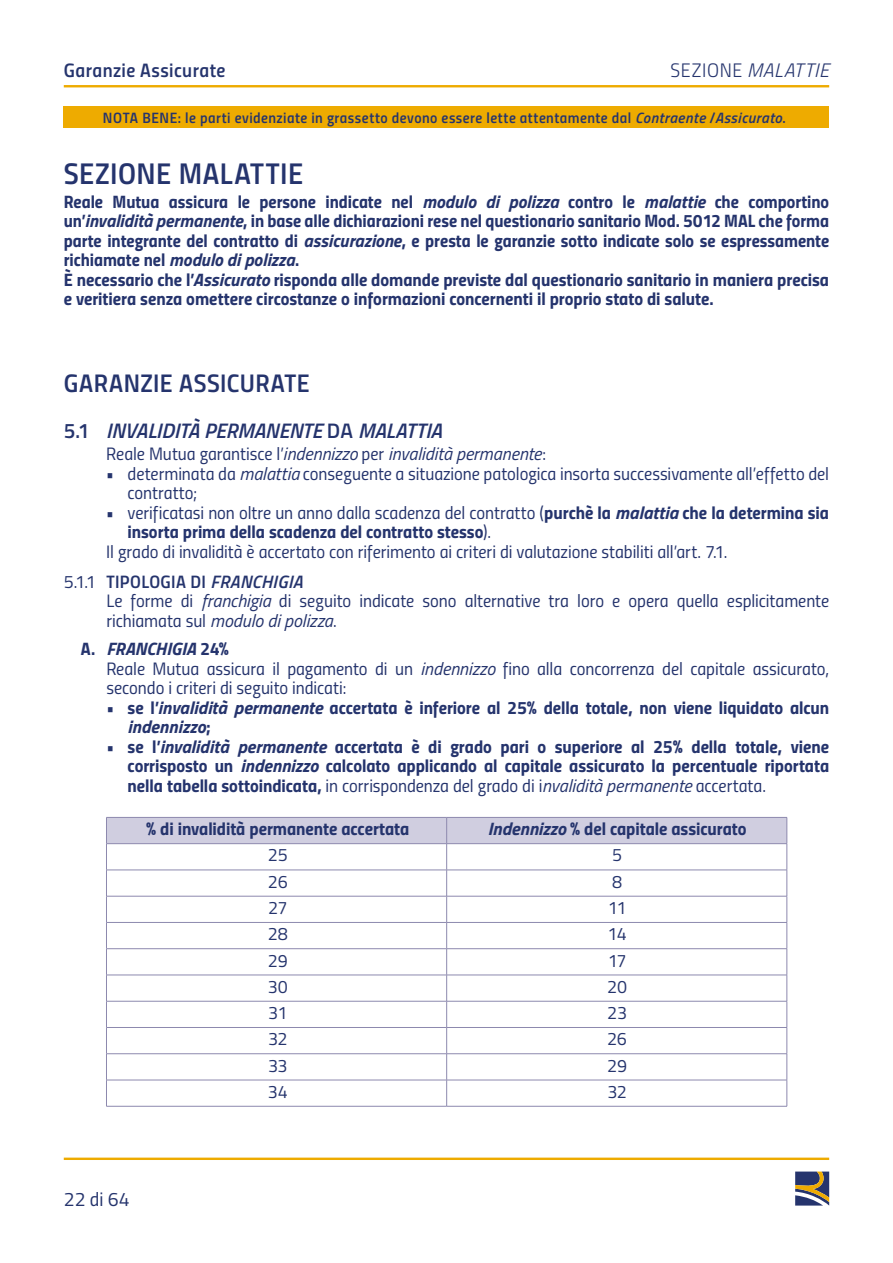
<style>
.page{position:relative;width:893px;height:1263px;background:#fff}
.page>*{position:absolute;margin:0;border:0;box-sizing:border-box;transform-origin:0 0}
.t1{font:30px "Titillium Semibold Upright";letter-spacing:.015em;color:#25346d}
.t2{font:25.5px "Titillium Semibold Upright";letter-spacing:.015em;color:#25346d}
.t3{font:italic 600 21px "Titillium";letter-spacing:-.01em;color:#25346d}
.t4{font:19.5px "Titillium Semibold Upright";letter-spacing:.02em;color:#25346d}
.t5{font:italic 300 19.5px "Titillium";letter-spacing:.02em;color:#25346d}
.t6{font:19.5px "Titillium Regular Upright";color:#25346d}
.t7{font:18px/19.5px "Titillium Bold Upright";color:#25346d;text-align:justify}
.t8{font:18px/19.5px "Titillium Regular Upright";letter-spacing:-.005em;color:#25346d}
.t9{font:italic 18px/28.5px "Titillium";letter-spacing:-.005em;color:#25346d}
.t10{font:italic 700 18px "Titillium";color:#25346d}
.t11{font:18px "Titillium Semibold Upright";letter-spacing:.02em;color:#25346d}
.t12{font:15px "Titillium Semibold Upright";letter-spacing:.03em;color:#25346d}
.s1{font-family:"Titillium Light Upright";font-weight:400;font-style:normal}
.s2{font-family:"Titillium";font-weight:600;font-style:italic}
.s3{font-family:"Titillium";font-weight:700;font-style:italic}
.s4{font-family:"Titillium Bold Upright";font-weight:400;font-style:normal}
.s5{font-family:"Titillium Semibold Upright";font-weight:400;font-style:normal}
.s6{font-style:normal}
.s7{font-family:"Titillium Regular Upright";font-style:normal}
.s8{font-family:"Titillium Bold Upright"}
.s9{font-family:"Titillium";font-style:italic}
.s10{font-family:"Titillium Regular Upright"}
.s11{font-family:"Titillium Bold Upright";font-style:normal}
.s12{font-weight:700}
</style>
<div class="page">
<div style="left:64px;top:106px;width:765px;height:22px;background:#eeab00"></div>
<svg style="left:795px;top:1171px;width:34px;height:34px"></svg>
<hr style="left:64px;top:1157px;width:765px;height:3px;background:#eeab00">
<hr style="left:64px;top:85px;width:765px;height:2px;background:#eeab00">
<svg style="left:106px;top:817px;width:682px;height:289px"></svg>
<hr style="left:106px;top:1106px;width:341px;height:1px;background:#8d89ae">
<hr style="left:447px;top:1106px;width:340px;height:1px;background:#8d89ae">
<p class="t4" style="left:64px;top:55px;width:163px">Garanzie Assicurate</p>
<p class="t5" style="left:671px;top:56px;width:160px"><span class="s1">SEZIONE</span> MALATTIE</p>
<p class="t12" style="left:103px;top:106px;width:684px">nota bene: le parti evidenziate in grassetto devono essere lette attentamente dal <span class="s2">Contraente</span> /<span class="s2">Assicurato</span>.</p>
<h1 class="t1" style="left:64px;top:151px;width:134px">SEZIONE MALA</h1>
<h1 class="t1" style="left:250px;top:151px;width:54px">TTIE</h1>
<p class="t7" style="left:64px;top:191px;width:767px">Reale Mutua assicura le persone indicate nel <span class="s3">modulo di polizza</span> contro le <span class="s3">malattie</span> che comportino un’<span class="s3">invalidità permanente</span>, in base alle dichiarazioni rese nel questionario sanitario Mod. 5012 MAL che forma parte integrante del contratto di <span class="s3">assicurazione</span>, e presta le garanzie sotto indicate solo se espressamente</p>
<p class="t10" style="left:64px;top:246px;width:237px"><span class="s4">richiamate nel</span> modulo di polizza<span class="s4">.</span></p>
<p class="t7" style="left:64px;top:269px;width:767px">È necessario che l’<span class="s3">Assicurato</span> risponda alle domande previste dal questionario sanitario in maniera precisa e veritiera senza omettere circostanze o informazioni concernenti il proprio stato di salute.</p>
<h2 class="t2" style="left:64px;top:364px;width:247px">GARANZIE ASSICU RATE</h2>
<p class="t3" style="left:64px;top:415px;width:380px"><span class="s5">5.1</span> INVALIDITÀ PERMANENTE <span class="s6">DA</span> MALATTIA</p>
<p class="t9" style="left:106px;top:439px;width:441px"><span class="s7">Reale Mutua garantisce l’</span>indennizzo <span class="s7">per</span> invalidità permanente<span class="s7">:</span></p>
<p class="t8" style="left:128px;top:463px;width:703px;text-indent:-21px"><span class="s8">•</span> determinata da <span class="s9">malattia</span> conseguente a situazione patologica insorta successivamente all’effetto del contratto;</p>
<p class="t8" style="left:106px;top:501px;width:724px"><span class="s8">•</span> verificatasi non oltre un anno dalla scadenza del contratto (<span class="s8">purchè la</span> <span class="s3">malattia</span> <span class="s8">che la determina sia</span></p>
<p class="t7" style="left:128px;top:521px;width:365px">insorta prima della scadenza del contratto stesso<span class="s10">).</span></p>
<p class="t8" style="left:106px;top:540px;width:623px">Il grado di invalidità è accertato con riferimento ai criteri di valutazione stabiliti all’art. 7.1.</p>
<p class="t11" style="left:64px;top:568px;width:240px"><span class="s10">5.1.1</span> TIPOLOGIA DI <span class="s2">FRANCHIGIA</span></p>
<p class="t8" style="left:106px;top:590px;width:724px">Le forme di <span class="s9">franchigia</span> di seguito indicate sono alternative tra loro e opera quella esplicitamente</p>
<p class="t9" style="left:81px;top:605px;width:257px;text-indent:26px"><span class="s7">richiamata sul</span> modulo di polizza<span class="s7">.<br></span><span class="s11">A.</span> <span class="s12">FRANCHIGIA</span> <span class="s11">24%</span></p>
<p class="t8" style="left:106px;top:658px;width:724px">Reale Mutua assicura il pagamento di un <span class="s9">indennizzo</span> fino alla concorrenza del capitale assicurato, secondo i criteri di seguito indicati:</p>
<p class="t7" style="left:106px;top:696px;width:724px">• se l’<span class="s3">invalidità permanente</span> accertata è inferiore al 25% della totale, non viene liquidato alcun</p>
<p class="t10" style="left:128px;top:713px;width:85px">indennizzo<span class="s4">;</span></p>
<p class="t7" style="left:106px;top:735px;width:724px;text-align:right">• se l’<span class="s3">invalidità permanente</span> accertata è di grado pari o superiore al 25% della totale, viene corrisposto un <span class="s3">indennizzo</span> calcolato applicando al capitale assicurato la percentuale riportata</p>
<p class="t8" style="left:128px;top:775px;width:640px"><span class="s8">nella tabella sottoindicata,</span> in corrispondenza del grado di i<span class="s9">nvalidità permanente</span> accertata.</p>
<p class="t7" style="left:146px;top:818px;width:265px">% di invalidità permanente accertata</p>
<p class="t7" style="left:488px;top:818px;width:260px"><span class="s3">Indennizzo</span> % del capitale assicurato</p>
<p class="t8" style="left:268px;top:844px;width:21px">25</p>
<p class="t8" style="left:612px;top:844px;width:12px">5</p>
<p class="t8" style="left:268px;top:871px;width:21px">26</p>
<p class="t8" style="left:612px;top:871px;width:12px">8</p>
<p class="t8" style="left:268px;top:897px;width:21px">27</p>
<p class="t8" style="left:608px;top:897px;width:20px">11</p>
<p class="t8" style="left:268px;top:923px;width:21px">28</p>
<p class="t8" style="left:608px;top:923px;width:21px">14</p>
<p class="t8" style="left:268px;top:949px;width:21px">29</p>
<p class="t8" style="left:608px;top:949px;width:20px">17</p>
<p class="t8" style="left:268px;top:976px;width:22px">30</p>
<p class="t8" style="left:607px;top:976px;width:21px">20</p>
<p class="t8" style="left:268px;top:1002px;width:21px">31</p>
<p class="t8" style="left:607px;top:1002px;width:21px">23</p>
<p class="t8" style="left:268px;top:1028px;width:21px">32</p>
<p class="t8" style="left:607px;top:1028px;width:21px">26</p>
<p class="t8" style="left:268px;top:1054px;width:21px">33</p>
<p class="t8" style="left:607px;top:1054px;width:21px">29</p>
<p class="t8" style="left:268px;top:1081px;width:22px">34</p>
<p class="t8" style="left:607px;top:1081px;width:21px">32</p>
<p class="t6" style="left:64px;top:1184px;width:68px">22 di 64</p>
</div>
